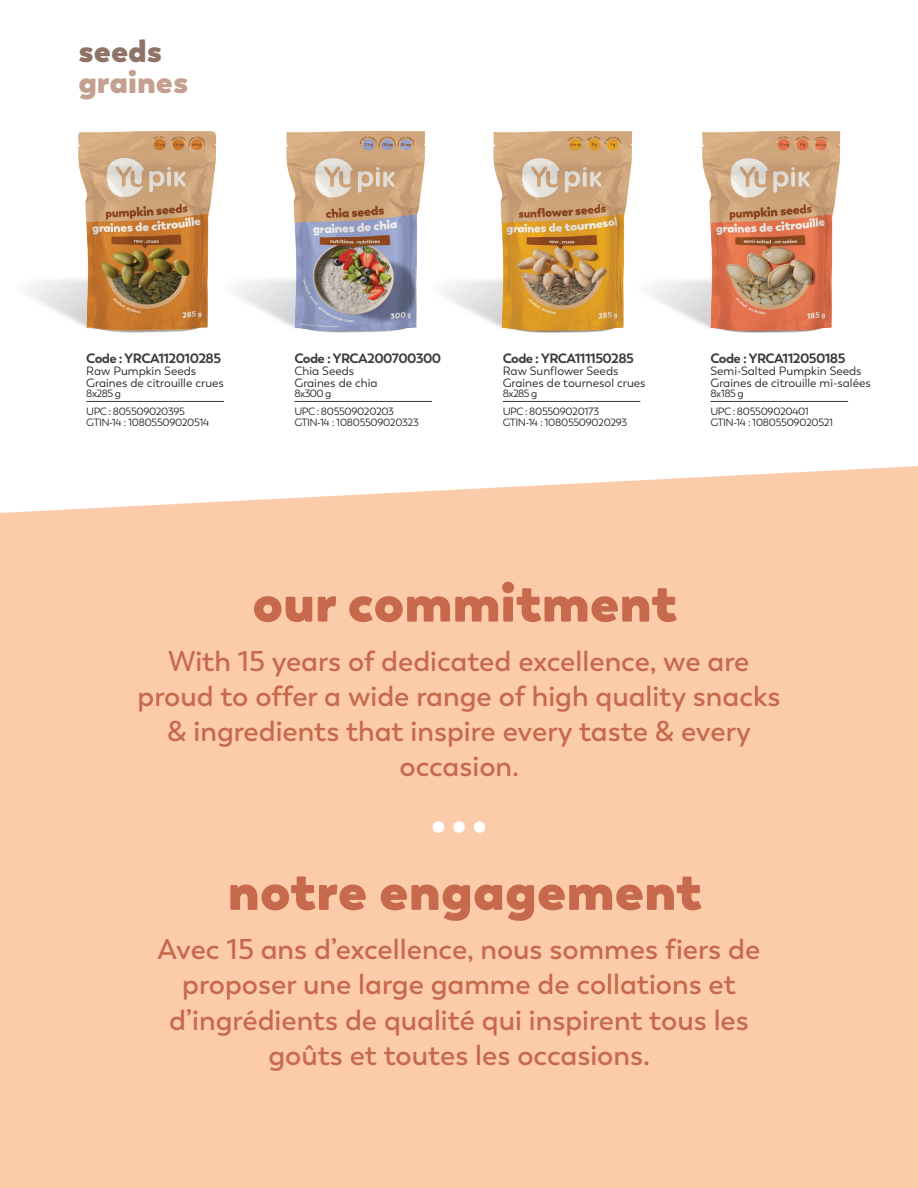
<style>
.page{position:relative;width:918px;height:1188px;background:#fff}
.page>*{position:absolute;margin:0;border:0;box-sizing:border-box;transform-origin:0 0}
.t1{font:800 54px "Boston";color:#c6694c}
.t2{font:800 31.5px "Boston";color:#c4a090}
.t3{font:800 31.5px "Boston";color:#8e7467}
.t4{font:600 28.5px/35.1px "Boston";color:#c6694c;text-align:center}
.t5{font:700 13.5px "Boston";letter-spacing:-.04em;color:#3d3b39}
.t6{font:12px/12px "Boston";color:#231f20}
.t7{font:10.5px/18px "Boston";letter-spacing:-.025em;color:#231f20}
</style>
<div class="page">
<div style="left:0;top:466px;width:918px;height:722px;background:#fccba9"></div>
<img style="left:463px;top:130px;width:170px;height:203px">
<img style="left:39px;top:130px;width:178px;height:203px">
<img style="left:593px;top:232px;width:70px;height:101px">
<img style="left:663px;top:130px;width:178px;height:203px">
<img style="left:177px;top:232px;width:71px;height:101px">
<img style="left:248px;top:130px;width:215px;height:203px">
<hr style="left:86px;top:401px;width:138px;height:1px;background:#3d3b39">
<hr style="left:711px;top:401px;width:137px;height:1px;background:#3d3b39">
<hr style="left:503px;top:401px;width:137px;height:1px;background:#3d3b39">
<hr style="left:294px;top:401px;width:138px;height:1px;background:#3d3b39">
<div style="left:433px;top:821px;width:11px;height:12px;background:#fff;border-radius:50%"></div>
<div style="left:453px;top:821px;width:12px;height:12px;background:#fff;border-radius:50%"></div>
<div style="left:474px;top:821px;width:11px;height:12px;background:#fff;border-radius:50%"></div>
<p class="t3" style="left:78px;top:31px;width:86px">seeds</p>
<p class="t2" style="left:78px;top:61px;width:112px">graines</p>
<p class="t5" style="left:86px;top:350px;width:136px">Code : YRCA112010285</p>
<p class="t6" style="left:86px;top:365px;width:139px">Raw Pumpkin Seeds<br>Graines de citrouille crues</p>
<p class="t7" style="left:86px;top:385px;width:100px">8x285 g<br>UPC : 805509020395</p>
<p class="t7" style="left:86px;top:413px;width:124px">GTIN-14 : 10805509020514</p>
<p class="t5" style="left:294px;top:350px;width:148px">Code : YRCA200700300</p>
<p class="t6" style="left:294px;top:365px;width:85px">Chia Seeds<br>Graines de chia</p>
<p class="t7" style="left:294px;top:385px;width:101px">8x300 g<br>UPC : 805509020203</p>
<p class="t7" style="left:294px;top:413px;width:126px">GTIN-14 : 10805509020323</p>
<p class="t5" style="left:503px;top:350px;width:133px">Code : YRCA111150285</p>
<p class="t6" style="left:503px;top:365px;width:144px">Raw Sunflower Seeds<br>Graines de tournesol crues</p>
<p class="t7" style="left:503px;top:385px;width:98px">8x285 g<br>UPC : 805509020173</p>
<p class="t7" style="left:503px;top:413px;width:126px">GTIN-14 : 10805509020293</p>
<p class="t5" style="left:711px;top:350px;width:136px">Code : YRCA112050185</p>
<p class="t6" style="left:711px;top:365px;width:162px">Semi-Salted Pumpkin Seeds<br>Graines de citrouille mi-salées</p>
<p class="t7" style="left:711px;top:385px;width:100px">8x185 g<br>UPC : 805509020401</p>
<p class="t7" style="left:711px;top:413px;width:124px">GTIN-14 : 10805509020521</p>
<h1 class="t1" style="left:252px;top:568px;width:426px">our commitment</h1>
<p class="t4" style="left:138px;top:644px;width:644px">With 15 years of dedicated excellence, we are proud to offer a wide range of high quality snacks &amp; ingredients that inspire every taste &amp; every occasion.</p>
<h1 class="t1" style="left:228px;top:856px;width:476px">notre engagement</h1>
<p class="t4" style="left:158px;top:932px;width:604px">Avec 15 ans d’excellence, nous sommes fiers de proposer une large gamme de collations et d’ingrédients de qualité qui inspirent tous les goûts et toutes les occasions.</p>
</div>
